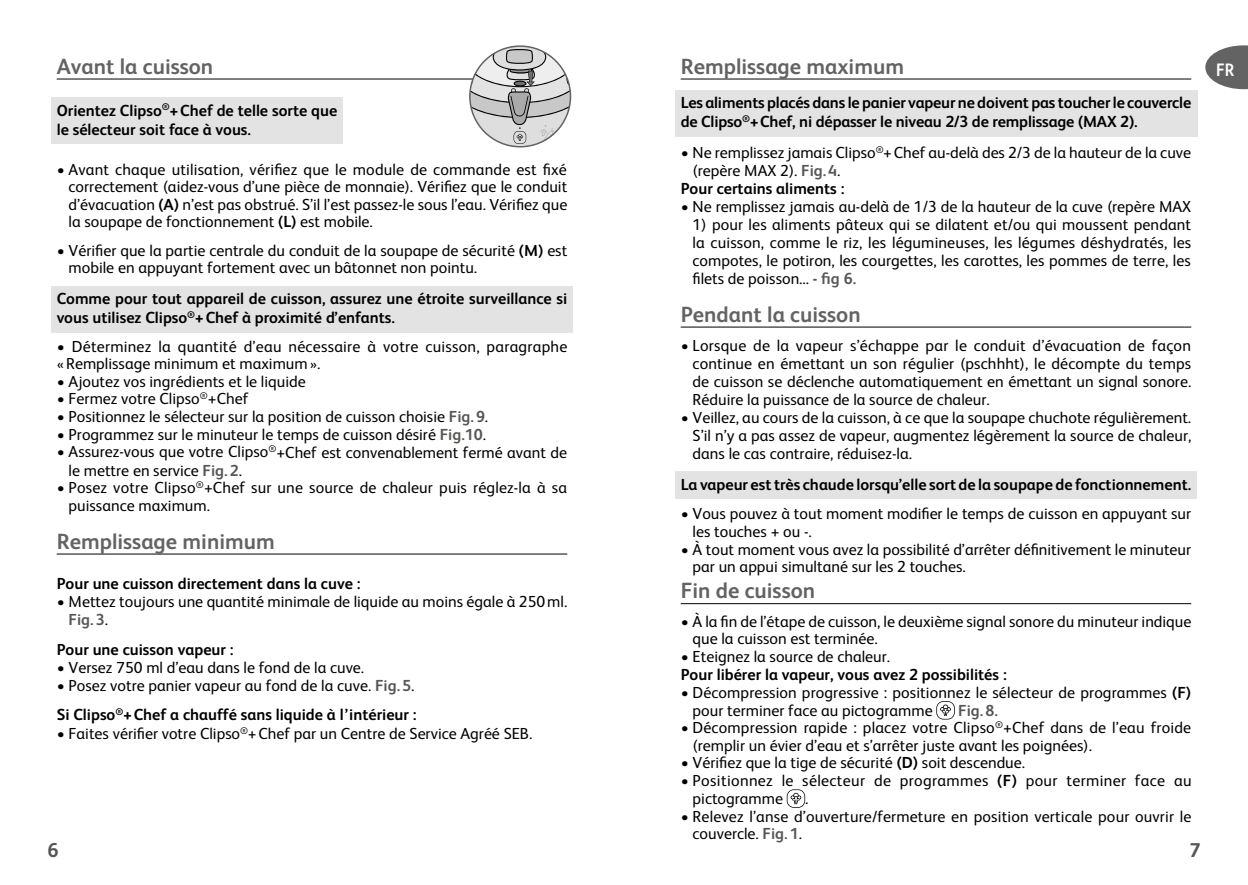
<style>
.page{position:relative;width:1248px;height:885px;background:#fff}
.page>*{position:absolute;margin:0;border:0;box-sizing:border-box;transform-origin:0 0}
.t1{font:700 22px "FS Albert Pro";color:#646363}
.t2{font:700 20px "FS Albert";color:#575756}
.t3{font:700 18px "FS Albert";color:#fff;scale:.9 1}
.t4{font:16px/18px "FS Albert Pro";color:#000}
.t5{font:700 16px/19.2px "FS Albert Pro";color:#000}
.t6{font:700 16px/29.4px "FS Albert";color:#000}
.t7{font:16px/18px "FS Albert Pro";letter-spacing:.02em;color:#000}
.t8{font:700 16px "FS Albert";color:#575756}
.s1{font-family:"FS Albert"}
.s2{font-family:"FS Albert";font-weight:700}
.s3{font-family:"FS Albert";font-weight:700;color:#575756}
.s4{color:#575756}
.s5{font-family:"FS Albert Pro";font-weight:400}
</style>
<div class="page">
<hr style="left:680px;top:78px;width:511px;height:1px;background:#000">
<div style="left:675px;top:90px;width:521px;height:47px;background:#e3e3e3"></div>
<hr style="left:680px;top:326px;width:511px;height:1px;background:#000">
<div style="left:675px;top:471px;width:521px;height:28px;background:#e3e3e3"></div>
<hr style="left:680px;top:603px;width:511px;height:1px;background:#000">
<svg style="left:936px;top:701px;width:18px;height:18px"></svg>
<svg style="left:786px;top:789px;width:19px;height:18px"></svg>
<svg style="left:1205px;top:45px;width:42px;height:44px"></svg>
<hr style="left:57px;top:78px;width:510px;height:1px;background:#000">
<div style="left:51px;top:98px;width:292px;height:46px;background:#e3e3e3"></div>
<div style="left:51px;top:286px;width:522px;height:46px;background:#e3e3e3"></div>
<hr style="left:57px;top:553px;width:510px;height:1px;background:#000">
<svg style="left:470px;top:46px;width:101px;height:101px"></svg>
<div style="left:469px;top:45px;width:102px;height:102px;border:2px solid #646363;border-radius:50%"></div>
<h1 class="t1" style="left:57px;top:51px;width:158px">Avant la cuisson</h1>
<p class="t5" style="left:57px;top:100px;width:282px">Orientez <span class="s1">Clipso</span><sup>®</sup><span class="s1">+Chef</span> de telle sorte que le sélecteur soit face à vous.</p>
<p class="t4" style="left:69px;top:159px;width:500px;line-height:17.4px;text-align:justify;text-indent:-12px">• Avant chaque utilisation, vérifiez que le module de commande est fixé correctement (aidez-vous d’une pièce de monnaie). Vérifiez que le conduit d’évacuation <span class="s2">(A)</span> n’est pas obstrué. S’il l’est passez-le sous l’eau. Vérifiez que la soupape de fonctionnement <span class="s2">(L)</span> est mobile.</p>
<p class="t4" style="left:69px;top:240px;width:500px;line-height:17.4px;text-indent:-12px">• Vérifier que la partie centrale du conduit de la soupape de sécurité <span class="s2">(M)</span> est mobile en appuyant fortement avec un bâtonnet non pointu.</p>
<p class="t5" style="left:57px;top:288px;width:512px">Comme pour tout appareil de cuisson, assurez une étroite surveillance si vous utilisez <span class="s1">Clipso</span><sup>®</sup><span class="s1">+Chef</span> à proximité d’enfants.</p>
<p class="t4" style="left:57px;top:336px;width:512px;line-height:17.4px">• Déterminez la quantité d’eau nécessaire à votre cuisson, paragraphe «Remplissage minimum et maximum».</p>
<p class="t4" style="left:57px;top:371px;width:250px">• Ajoutez vos ingrédients et le liquide</p>
<p class="t4" style="left:57px;top:388px;width:193px">• Fermez votre Clipso<sup>®</sup>+Chef</p>
<p class="t4" style="left:57px;top:406px;width:433px">• Positionnez le sélecteur sur la position de cuisson choisie <span class="s3">Fig.9</span>.</p>
<p class="t4" style="left:57px;top:424px;width:431px">• Programmez sur le minuteur le temps de cuisson désiré <span class="s3">Fig.10</span>.</p>
<p class="t4" style="left:69px;top:442px;width:500px;text-indent:-12px">• Assurez-vous que votre Clipso<sup>®</sup>+Chef est convenablement fermé avant de le mettre en service <span class="s3">Fig.2</span>.</p>
<p class="t4" style="left:69px;top:477px;width:500px;text-indent:-12px">• Posez votre Clipso<sup>®</sup>+Chef sur une source de chaleur puis réglez-la à sa puissance maximum.</p>
<h1 class="t1" style="left:57px;top:525px;width:219px">Remplissage minimum</h1>
<p class="t6" style="left:57px;top:568px;width:305px">Pour une cuisson directement dans la cuve :</p>
<p class="t4" style="left:57px;top:591px;width:512px">• Mettez toujours une quantité minimale de liquide au moins égale à 250ml.</p>
<p class="t6" style="left:57px;top:604px;width:178px;text-indent:12px"><span class="s4">Fig.3</span><span class="s5">.<br></span>Pour une cuisson vapeur :</p>
<p class="t4" style="left:57px;top:657px;width:309px">• Versez 750 ml d’eau dans le fond de la cuve.</p>
<p class="t4" style="left:57px;top:675px;width:359px">• Posez votre panier vapeur au fond de la cuve. <span class="s3">Fig.5</span>.</p>
<p class="t6" style="left:57px;top:699px;width:361px">Si Clipso<sup>®</sup>+Chef a chauffé sans liquide à l’intérieur :</p>
<p class="t4" style="left:57px;top:723px;width:477px">• Faites vérifier votre <span class="s1">Clipso</span><sup>®</sup><span class="s1">+Chef</span> par un Centre de Service Agréé SEB.</p>
<p class="t2" style="left:47px;top:836px;width:13px">6</p>
<h1 class="t1" style="left:680px;top:51px;width:225px">Remplissage maximum</h1>
<p class="t5" style="left:680px;top:92px;width:512px">Les aliments placés dans le panier vapeur ne doivent pas toucher le couvercle de <span class="s1">Clipso</span><sup>®</sup><span class="s1">+Chef</span>, ni dépasser le niveau 2/3 de remplissage (MAX 2).</p>
<p class="t4" style="left:692px;top:142px;width:500px;text-indent:-12px">• Ne remplissez jamais <span class="s1">Clipso</span><sup>®</sup><span class="s1">+Chef</span> au-delà des 2/3 de la hauteur de la cuve (repère MAX 2). <span class="s3">Fig.4</span>.</p>
<p class="t6" style="left:680px;top:173px;width:165px">Pour certains aliments :</p>
<p class="t4" style="left:680px;top:196px;width:512px">• Ne remplissez jamais au-delà de 1/3 de la hauteur de la cuve (repère MAX</p>
<p class="t4" style="left:692px;top:214px;width:500px;text-align:justify">1) pour les aliments pâteux qui se dilatent et/ou qui moussent pendant la cuisson, comme le riz, les légumineuses, les légumes déshydratés, les compotes, le potiron, les courgettes, les carottes, les pommes de terre, les filets de poisson... <span class="s3">- fig 6.</span></p>
<h1 class="t1" style="left:680px;top:298px;width:181px">Pendant la cuisson</h1>
<p class="t4" style="left:692px;top:335px;width:500px;text-align:justify;text-indent:-12px">• Lorsque de la vapeur s’échappe par le conduit d’évacuation de façon continue en émettant un son régulier (pschhht), le décompte du temps de cuisson se déclenche automatiquement en émettant un signal sonore.<br>Réduire la puissance de la source de chaleur.</p>
<p class="t4" style="left:692px;top:407px;width:500px;text-align:justify;text-indent:-12px">• Veillez, au cours de la cuisson, à ce que la soupape chuchote régulièrement.<br>S’il n’y a pas assez de vapeur, augmentez légèrement la source de chaleur, dans le cas contraire, réduisez-la.</p>
<p class="t5" style="left:680px;top:474px;width:512px">La vapeur est très chaude lorsqu’elle sort de la soupape de fonctionnement.</p>
<p class="t4" style="left:692px;top:503px;width:500px;text-indent:-12px">• Vous pouvez à tout moment modifier le temps de cuisson en appuyant sur les touches + ou -.</p>
<p class="t4" style="left:692px;top:539px;width:500px;line-height:17.4px;text-indent:-12px">• À tout moment vous avez la possibilité d’arrêter définitivement le minuteur par un appui simultané sur les 2 touches.</p>
<h1 class="t1" style="left:680px;top:575px;width:136px">Fin de cuisson</h1>
<p class="t4" style="left:692px;top:611px;width:500px;line-height:17.4px;text-indent:-12px">• À la fin de l’étape de cuisson, le deuxième signal sonore du minuteur indique que la cuisson est terminée.</p>
<p class="t4" style="left:680px;top:646px;width:211px">• Eteignez la source de chaleur.</p>
<p class="t6" style="left:680px;top:659px;width:327px">Pour libérer la vapeur, vous avez 2 possibilités :</p>
<p class="t4" style="left:692px;top:682px;width:500px;text-indent:-12px">• Décompression progressive : positionnez le sélecteur de programmes <span class="s2">(F) </span>pour terminer face au pictogramme</p>
<p class="t8" style="left:958px;top:699px;width:41px">Fig.8.</p>
<p class="t4" style="left:692px;top:717px;width:500px;line-height:17.4px;text-indent:-12px">• Décompression rapide : placez votre Clipso<sup>®</sup>+Chef dans de l’eau froide (remplir un évier d’eau et s’arrêter juste avant les poignées).</p>
<p class="t4" style="left:680px;top:752px;width:346px">• Vérifiez que la tige de sécurité <span class="s2">(D)</span> soit descendue.</p>
<p class="t7" style="left:692px;top:770px;width:500px;text-indent:-12px">• Positionnez le sélecteur de programmes <span class="s2">(F)</span> pour terminer face au pictogramme</p>
<p class="t4" style="left:805px;top:788px;width:5px">.</p>
<p class="t4" style="left:692px;top:806px;width:500px;line-height:17.4px;text-indent:-12px">• Relevez l’anse d’ouverture/fermeture en position verticale pour ouvrir le couvercle. <span class="s3">Fig.1</span>.</p>
<p class="t2" style="left:1189px;top:836px;width:13px">7</p>
<p class="t3" style="left:1215px;top:58px;width:22px">FR</p>
</div>
